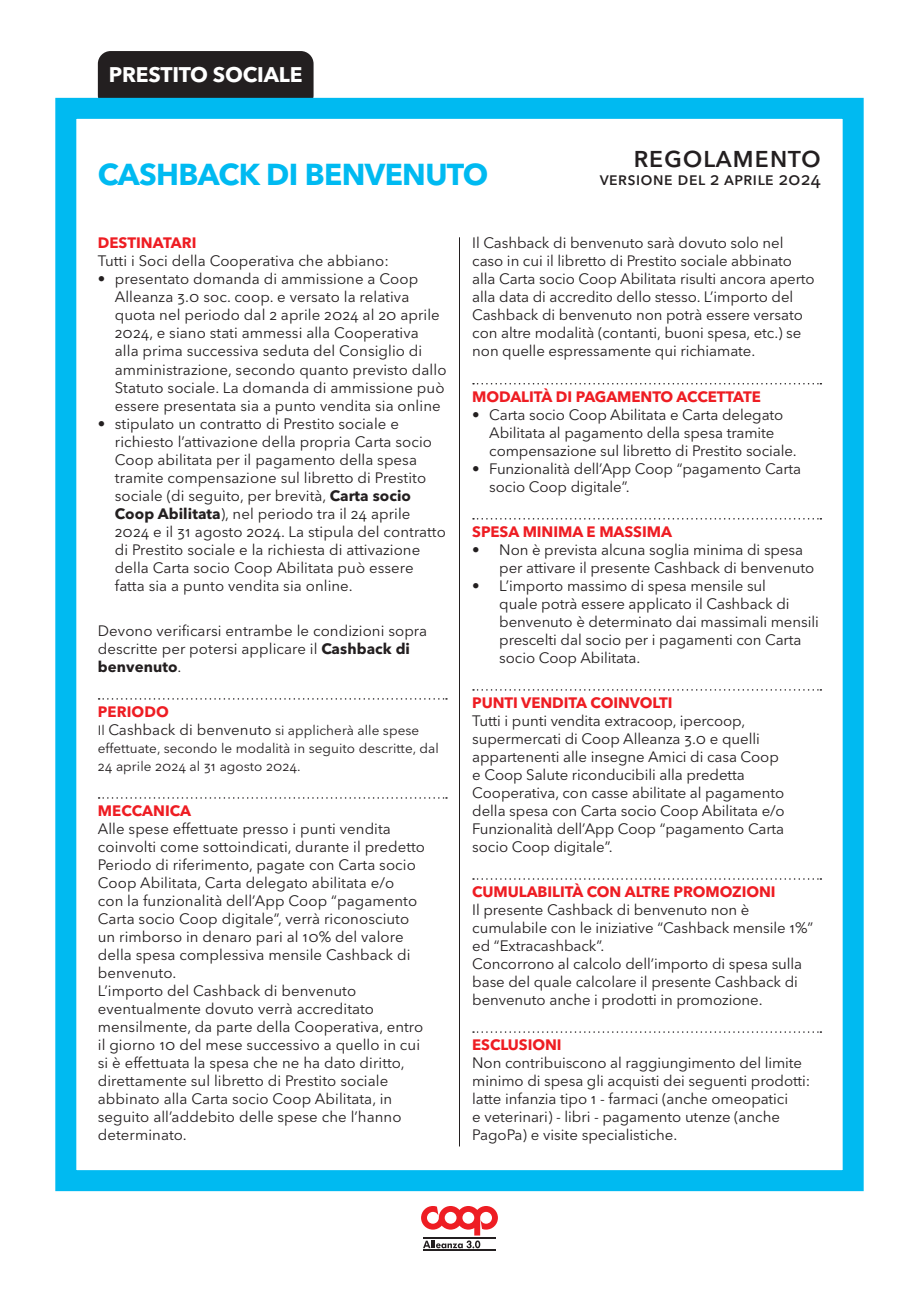
<style>
.page{position:relative;width:919px;height:1289px;background:#fff}
.page>*{position:absolute;margin:0;border:0;box-sizing:border-box;transform-origin:0 0}
.t1{font:700 30px "Avenir Next LT Pro";letter-spacing:-.02em;color:#00baf1}
.t2{font:500 30px "Avenir Next LT Pro";color:#231f20}
.t3{font:700 21px "Avenir Next LT Pro";letter-spacing:-.01em;color:#fff}
.t4{font:500 18px "Avenir Next LT Pro";color:#231f20}
.testo{font:15px/18px "Avenir Next LT Pro";letter-spacing:-.005em;color:#231f20}
.titoletti{font:700 15px "Avenir Next LT Pro";letter-spacing:-.005em;color:#ee1d23}
.testo-2{font:13.5px/18px "Avenir Next LT Pro";letter-spacing:.005em;color:#231f20}
.s1{font-weight:700}
.s2{font-size:15px}
</style>
<div class="page">
<svg style="left:99px;top:698px;width:348px;height:1px"></svg>
<svg style="left:99px;top:797px;width:348px;height:1px"></svg>
<svg style="left:473px;top:383px;width:348px;height:1px"></svg>
<svg style="left:473px;top:518px;width:348px;height:1px"></svg>
<svg style="left:473px;top:689px;width:348px;height:1px"></svg>
<svg style="left:473px;top:878px;width:348px;height:1px"></svg>
<svg style="left:473px;top:1031px;width:348px;height:1px"></svg>
<hr style="left:459px;top:237px;width:1px;height:909px;background:#231f20">
<div style="left:98px;top:51px;width:215px;height:57px;background:#231f20;border-radius:13px"></div>
<div style="left:55px;top:98px;width:808px;height:1093px;border:21px solid #00baf1"></div>
<hr style="left:423px;top:1249px;width:73px;height:2px;background:#231f20">
<svg style="left:421px;top:1206px;width:77px;height:42px"></svg>
<h2 class="t3" style="left:109px;top:62px;width:195px">PRESTITO SOCIALE</h2>
<p class="t1" style="left:98px;top:156px;width:392px">CASHBACK DI BENVENUTO</p>
<p class="t2" style="left:633px;top:139px;width:189px">Regolamento</p>
<p class="t4" style="left:599px;top:168px;width:223px">versione del 2 APRILE 2024</p>
<p class="titoletti" style="left:98px;top:234px;width:100px">DESTINATARI</p>
<p class="testo" style="left:98px;top:252px;width:293px">Tutti i Soci della Cooperativa che abbiano:</p>
<p class="testo" style="left:115px;top:270px;width:333px;text-indent:-17px">• presentato domanda di ammissione a Coop Alleanza 3.0 soc. coop. e versato la relativa quota nel periodo dal 2 aprile 2024 al 20 aprile 2024, e siano stati ammessi alla Cooperativa<br>alla prima successiva seduta del Consiglio di amministrazione, secondo quanto previsto dallo Statuto sociale. La domanda di ammissione può essere presentata sia a punto vendita sia online</p>
<p class="testo" style="left:115px;top:414px;width:332px;text-indent:-17px">• stipulato un contratto di Prestito sociale e richiesto l’attivazione della propria Carta socio Coop abilitata per il pagamento della spesa tramite compensazione sul libretto di Prestito sociale (di seguito, per brevità, <span class="s1">Carta socio Coop Abilitata</span>), nel periodo tra il 24 aprile 2024 e il 31 agosto 2024. La stipula del contratto di Prestito sociale e la richiesta di attivazione della Carta socio Coop Abilitata può essere fatta sia a punto vendita sia online.</p>
<p class="testo" style="left:98px;top:621px;width:331px">Devono verificarsi entrambe le condizioni sopra descritte per potersi applicare il <span class="s1">Cashback di benvenuto</span>.</p>
<p class="titoletti" style="left:98px;top:702px;width:73px">PERIODO</p>
<p class="testo-2" style="left:98px;top:721px;width:342px">Il <span class="s2">Cashback di benvenuto</span> si applicherà alle spese effettuate, secondo le modalità in seguito descritte, dal<br>24 aprile 2024 al 31 agosto 2024.</p>
<p class="titoletti" style="left:98px;top:801px;width:95px">MECCANICA</p>
<p class="testo" style="left:98px;top:819px;width:329px">Alle spese effettuate presso i punti vendita coinvolti come sottoindicati, durante il predetto Periodo di riferimento, pagate con Carta socio Coop Abilitata, Carta delegato abilitata e/o<br>con la funzionalità dell’App Coop “pagamento Carta socio Coop digitale”, verrà riconosciuto un rimborso in denaro pari al 10% del valore della spesa complessiva mensile Cashback di benvenuto.</p>
<p class="testo" style="left:98px;top:981px;width:327px">L’importo del Cashback di benvenuto eventualmente dovuto verrà accreditato mensilmente, da parte della Cooperativa, entro il giorno 10 del mese successivo a quello in cui si è effettuata la spesa che ne ha dato diritto, direttamente sul libretto di Prestito sociale abbinato alla Carta socio Coop Abilitata, in seguito all’addebito delle spese che l’hanno determinato.</p>
<p class="testo" style="left:472px;top:234px;width:313px">Il Cashback di benvenuto sarà dovuto solo nel</p>
<p class="testo" style="left:472px;top:252px;width:344px">caso in cui il libretto di Prestito sociale abbinato alla Carta socio Coop Abilitata risulti ancora aperto alla data di accredito dello stesso. L’importo del Cashback di benvenuto non potrà essere versato con altre modalità (contanti, buoni spesa, etc.) se non quelle espressamente qui richiamate.</p>
<p class="titoletti" style="left:472px;top:387px;width:290px">MODALITÀ DI PAGAMENTO ACCETTATE</p>
<p class="testo" style="left:489px;top:405px;width:309px;text-indent:-17px">• Carta socio Coop Abilitata e Carta delegato<br>Abilitata al pagamento della spesa tramite compensazione sul libretto di Prestito sociale.</p>
<p class="testo" style="left:489px;top:459px;width:313px;text-indent:-17px">• Funzionalità dell’App Coop “pagamento Carta socio Coop digitale”.</p>
<p class="titoletti" style="left:472px;top:522px;width:201px">SPESA MINIMA E MASSIMA</p>
<p class="testo" style="left:499px;top:540px;width:316px;text-indent:-27px">• Non è prevista alcuna soglia minima di spesa per attivare il presente Cashback di benvenuto</p>
<p class="testo" style="left:499px;top:576px;width:321px;text-indent:-27px">• L’importo massimo di spesa mensile sul<br>quale potrà essere applicato il Cashback di benvenuto è determinato dai massimali mensili prescelti dal socio per i pagamenti con Carta socio Coop Abilitata.</p>
<p class="titoletti" style="left:472px;top:693px;width:202px">PUNTI VENDITA COINVOLTI</p>
<p class="testo" style="left:472px;top:711px;width:314px">Tutti i punti vendita extracoop, ipercoop, supermercati di Coop Alleanza 3.0 e quelli appartenenti alle insegne Amici di casa Coop e Coop Salute riconducibili alla predetta Cooperativa, con casse abilitate al pagamento della spesa con Carta socio Coop Abilitata e/o Funzionalità dell’App Coop “pagamento Carta socio Coop digitale”.</p>
<p class="titoletti" style="left:472px;top:882px;width:305px">CUMULABILITÀ CON ALTRE PROMOZIONI</p>
<p class="testo" style="left:472px;top:900px;width:342px">Il presente Cashback di benvenuto non è cumulabile con le iniziative “Cashback mensile 1%” ed “Extracashback”.</p>
<p class="testo" style="left:472px;top:954px;width:331px">Concorrono al calcolo dell’importo di spesa sulla base del quale calcolare il presente Cashback di benvenuto anche i prodotti in promozione.</p>
<p class="titoletti" style="left:472px;top:1035px;width:91px">ESCLUSIONI</p>
<p class="testo" style="left:472px;top:1053px;width:340px">Non contribuiscono al raggiungimento del limite minimo di spesa gli acquisti dei seguenti prodotti: latte infanzia tipo 1 - farmaci (anche omeopatici<br>e veterinari) - libri - pagamento utenze (anche PagoPa) e visite specialistiche.</p>
</div>
